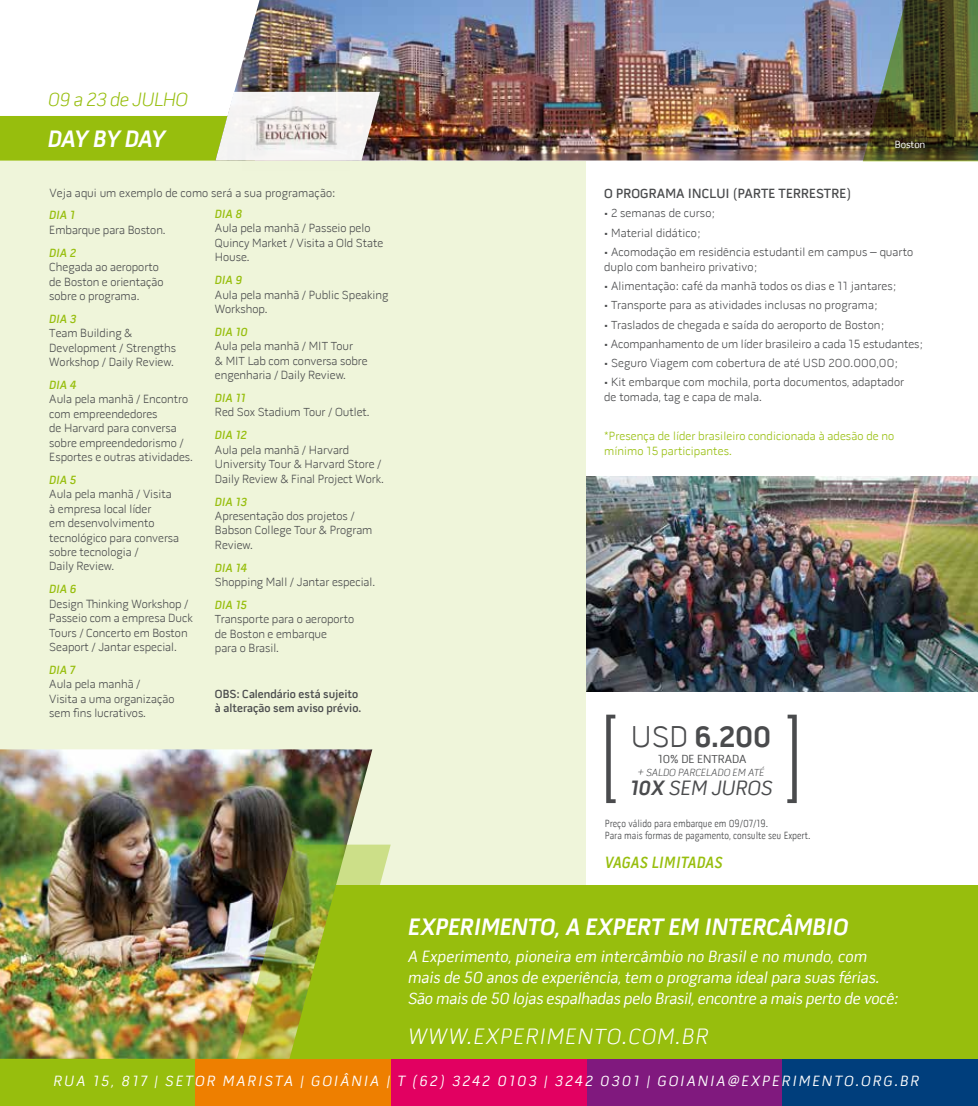
<style>
.page{position:relative;width:978px;height:1106px;background:#fff}
.page>*{position:absolute;margin:0;border:0;box-sizing:border-box;transform-origin:0 0}
.t1{font:700 30.45px "Pill Gothic 600 mg";color:#4a4b4d}
.t2{font:24px "Pill Gothic 600 mg Bold Obq";color:#fff}
.t3{font:22.5px "Pill Gothic 600 mg Light Obq";letter-spacing:.05em;color:#fff}
.t4{font:italic 21px "Pill Gothic 600 mg";color:#4a4b4d}
.t5{font:19.5px "Pill Gothic 600 mg Light Obq";letter-spacing:-.02em;color:#97be0d}
.t6{font:italic 16.5px/21px "Pill Gothic 600 mg";color:#fff}
.t7{font:16.5px "Pill Gothic 300 mg Semibd Obq";letter-spacing:.01em;color:#97be0d}
.t8{font:italic 15px "Pill Gothic 600 mg";letter-spacing:.14em;color:#fff}
.t9{font:600 13.5px "Pill Gothic 600 mg";letter-spacing:.01em;color:#4a4b4d}
.t10{font:300 12px/14.4px "Pill Gothic 600 mg";color:#4a4b4d}
.t11{font:300 12px/15px "Pill Gothic 600 mg";letter-spacing:.01em;color:#97be0d}
.t12{font:12px "Pill Gothic 600 mg Semibd Obq";color:#97be0d}
.t13{font:600 12px/14.4px "Pill Gothic 600 mg";color:#4a4b4d}
.t14{font:11.85px "Pill Gothic 600 mg";color:#4a4b4d}
.t15{font:300 10.5px/12.6px "Pill Gothic 300 mg";color:#4a4b4d}
.t16{font:10.5px "Pill Gothic 600 mg Light Obq";color:#4a4b4d}
.t17{font:10.5px "Pill Gothic 600 mg";letter-spacing:-.01em;color:#fff}
.s1{font-weight:300}
.s2{font-family:"Pill Gothic 600 mg Bold Obq";font-style:normal}
</style>
<div class="page">
<div style="left:0;top:1058px;width:196px;height:48px;background:#97be0d"></div>
<div style="left:391px;top:1058px;width:196px;height:48px;background:#e20061"></div>
<div style="left:196px;top:1058px;width:195px;height:48px;background:#ee7f00"></div>
<div style="left:587px;top:1058px;width:195px;height:48px;background:#80197e"></div>
<div style="left:782px;top:1058px;width:196px;height:48px;background:#003e7c"></div>
<div style="left:0;top:161px;width:586px;height:897px;background:#eff5da"></div>
<div style="left:0;top:885px;width:978px;height:173px;background:#97be0d"></div>
<img style="left:0;top:749px;width:372px;height:309px">
<img style="left:237px;top:844px;width:154px;height:215px">
<img style="left:234px;top:0;width:629px;height:160px">
<img style="left:586px;top:476px;width:392px;height:215px">
<svg style="left:863px;top:0;width:115px;height:161px;background:#535a3e"></svg>
<svg style="left:0;top:92px;width:380px;height:69px"></svg>
<svg style="left:787px;top:714px;width:10px;height:89px"></svg>
<svg style="left:606px;top:714px;width:10px;height:89px"></svg>
<img style="left:242px;top:81px;width:107px;height:80px">
<h3 class="t5" style="left:48px;top:88px;width:142px">09 a 23 de JULHO</h3>
<h2 class="t2" style="left:48px;top:124px;width:120px">DAY BY DAY</h2>
<p class="t10" style="left:49px;top:186px;width:287px">Veja aqui um exemplo de como será a sua programação:</p>
<p class="t12" style="left:49px;top:208px;width:27px">DIA 1</p>
<p class="t10" style="left:49px;top:223px;width:118px">Embarque para Boston.</p>
<p class="t12" style="left:49px;top:245px;width:28px">DIA 2</p>
<p class="t10" style="left:49px;top:260px;width:116px">Chegada ao aeroporto de Boston e orientação sobre o programa.</p>
<p class="t12" style="left:49px;top:312px;width:29px">DIA 3</p>
<p class="t10" style="left:49px;top:326px;width:128px">Team Building &amp;<br>Development / Strengths<br>Workshop / Daily Review.</p>
<p class="t12" style="left:49px;top:378px;width:29px">DIA 4</p>
<p class="t10" style="left:49px;top:392px;width:145px">Aula pela manhã / Encontro com empreendedores<br>de Harvard para conversa sobre empreendedorismo /<br>Esportes e outras atividades.</p>
<p class="t12" style="left:49px;top:473px;width:28px">DIA 5</p>
<p class="t10" style="left:49px;top:487px;width:131px">Aula pela manhã / Visita à empresa local líder<br>em desenvolvimento tecnológico para conversa sobre tecnologia /<br>Daily Review.</p>
<p class="t12" style="left:49px;top:582px;width:29px">DIA 6</p>
<p class="t10" style="left:49px;top:596px;width:145px">Design Thinking Workshop /<br>Passeio com a empresa Duck<br>Tours / Concerto em Boston<br>Seaport / Jantar especial.</p>
<p class="t12" style="left:49px;top:662px;width:27px">DIA 7</p>
<p class="t10" style="left:49px;top:677px;width:127px">Aula pela manhã /<br>Visita a uma organização sem fins lucrativos.</p>
<p class="t12" style="left:215px;top:207px;width:29px">DIA 8</p>
<p class="t10" style="left:215px;top:221px;width:170px">Aula pela manhã / Passeio pelo<br>Quincy Market / Visita a Old State<br>House.</p>
<p class="t12" style="left:215px;top:273px;width:29px">DIA 9</p>
<p class="t10" style="left:215px;top:287px;width:175px">Aula pela manhã / Public Speaking<br>Workshop.</p>
<p class="t12" style="left:215px;top:325px;width:34px">DIA 10</p>
<p class="t10" style="left:215px;top:339px;width:154px">Aula pela manhã / MIT Tour<br>&amp; MIT Lab com conversa sobre engenharia / Daily Review.</p>
<p class="t12" style="left:215px;top:391px;width:32px">DIA 11</p>
<p class="t10" style="left:215px;top:405px;width:156px">Red Sox Stadium Tour / Outlet.</p>
<p class="t12" style="left:215px;top:428px;width:33px">DIA 12</p>
<p class="t10" style="left:215px;top:442px;width:170px">Aula pela manhã / Harvard<br>University Tour &amp; Harvard Store /<br>Daily Review &amp; Final Project Work.</p>
<p class="t12" style="left:215px;top:494px;width:34px">DIA 13</p>
<p class="t10" style="left:215px;top:509px;width:159px">Apresentação dos projetos /<br>Babson College Tour &amp; Program<br>Review.</p>
<p class="t12" style="left:215px;top:560px;width:34px">DIA 14</p>
<p class="t10" style="left:215px;top:575px;width:162px">Shopping Mall / Jantar especial.</p>
<p class="t12" style="left:215px;top:597px;width:34px">DIA 15</p>
<p class="t10" style="left:215px;top:612px;width:141px">Transporte para o aeroporto de Boston e embarque<br>para o Brasil.</p>
<p class="t13" style="left:215px;top:687px;width:148px">OBS: Calendário está sujeito à alteração sem aviso prévio.</p>
<p class="t17" style="left:895px;top:138px;width:32px">Boston</p>
<p class="t9" style="left:604px;top:185px;width:249px">O PROGRAMA INCLUI (PARTE TERRESTRE)</p>
<p class="t10" style="left:604px;top:206px;width:112px">• 2 semanas de curso;</p>
<p class="t10" style="left:604px;top:225px;width:98px">• Material didático;</p>
<p class="t10" style="left:604px;top:244px;width:311px;line-height:15px">• Acomodação em residência estudantil em campus – quarto duplo com banheiro privativo;</p>
<p class="t10" style="left:604px;top:279px;width:294px">• Alimentação: café da manhã todos os dias e 11 jantares;</p>
<p class="t10" style="left:604px;top:298px;width:275px">• Transporte para as atividades inclusas no programa;</p>
<p class="t10" style="left:604px;top:317px;width:281px">• Traslados de chegada e saída do aeroporto de Boston;</p>
<p class="t10" style="left:604px;top:337px;width:320px">• Acompanhamento de um líder brasileiro a cada 15 estudantes;</p>
<p class="t10" style="left:604px;top:356px;width:295px">• Seguro Viagem com cobertura de até USD 200.000,00;</p>
<p class="t10" style="left:604px;top:375px;width:301px;line-height:15px">• Kit embarque com mochila, porta documentos, adaptador de tomada, tag e capa de mala.</p>
<p class="t11" style="left:604px;top:428px;width:292px">*Presença de líder brasileiro condicionada à adesão de no mínimo 15 participantes.</p>
<h1 class="t1" style="left:631px;top:718px;width:142px"><span class="s1">USD</span> 6.200</h1>
<p class="t16" style="left:638px;top:766px;width:128px">+ SALDO PARCELADO EM ATÉ</p>
<h3 class="t4" style="left:630px;top:776px;width:144px"><span class="s2">10X</span> SEM JUROS</h3>
<p class="t14" style="left:658px;top:752px;width:90px">10% DE ENTRADA</p>
<p class="t15" style="left:605px;top:817px;width:207px">Preço válido para embarque em 09/07/19.<br>Para mais formas de pagamento, consulte seu Expert.</p>
<h3 class="t7" style="left:605px;top:852px;width:119px">VAGAS LIMITADAS</h3>
<h2 class="t2" style="left:408px;top:912px;width:442px">EXPERIMENTO, A EXPERT EM INTERCÂMBIO</h2>
<h3 class="t6" style="left:408px;top:945px;width:492px">A Experimento, pioneira em intercâmbio no Brasil e no mundo, com mais de 50 anos de experiência, tem o programa ideal para suas férias.<br>São mais de 50 lojas espalhadas pelo Brasil, encontre a mais perto de você:</h3>
<h3 class="t3" style="left:408px;top:1023px;width:302px">WWW.EXPERIMENTO.COM.BR</h3>
<p class="t8" style="left:54px;top:1072px;width:867px">RUA 15, 817 | SETOR MARISTA | GOIÂNIA | T (62) 3242 0103 | 3242 0301 | GOIANIA@EXPERIMENTO.ORG.BR</p>
</div>
